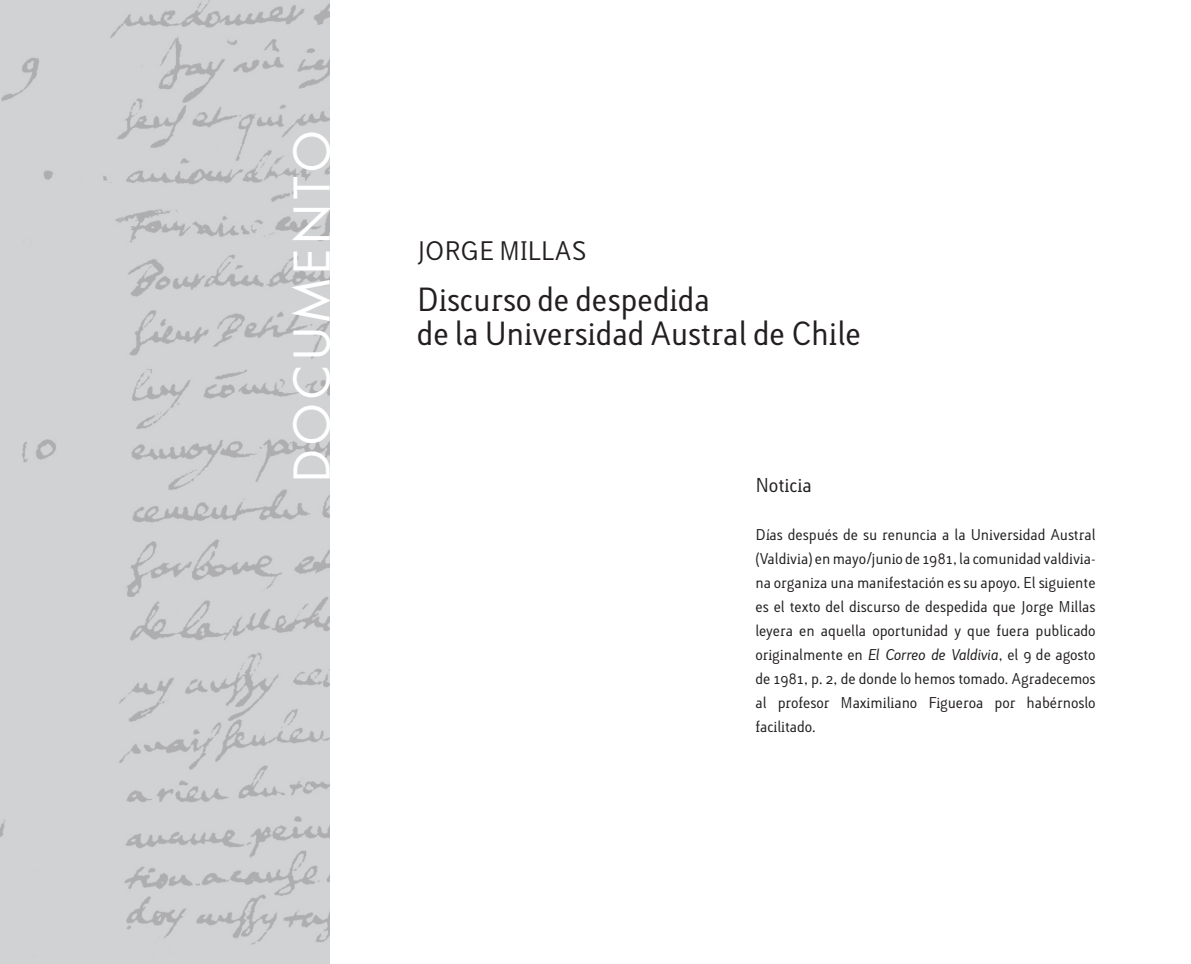
<style>
.page{position:relative;width:1191px;height:964px;background:#fff}
.page>*{position:absolute;margin:0;border:0;box-sizing:border-box;transform-origin:0 0}
.t1{font:48px "Futura";letter-spacing:.1em;color:#fff}
.DOCUMENTO_TÍTULO{font:30px "Lacuna";letter-spacing:-.01em;color:#231f20}
.DOCUMENTO_AUTOR{font:24px "Lacuna";letter-spacing:-.01em;color:#231f20}
.PARRAFO_CASTELLANO_S{font:18px "Lacuna";letter-spacing:-.01em;color:#231f20}
.TEXTO_RESUMEN_CASTEL{font:14px/24px "Lacuna";letter-spacing:-.01em;color:#231f20;text-align:justify}
.s1{font-style:italic}
</style>
<div class="page">
<img style="left:0;top:0;width:330px;height:964px">
<p class="t1" style="left:279px;top:482px;width:353px;rotate:-90deg">DOCUMENTO</p>
<p class="DOCUMENTO_AUTOR" style="left:417px;top:236px;width:171px">JORGE MILLAS</p>
<p class="DOCUMENTO_TÍTULO" style="left:417px;top:281px;width:295px">Discurso de despedida</p>
<p class="DOCUMENTO_TÍTULO" style="left:417px;top:315px;width:446px">de la Universidad Austral de Chile</p>
<p class="PARRAFO_CASTELLANO_S" style="left:755px;top:474px;width:58px">Noticia</p>
<p class="TEXTO_RESUMEN_CASTEL" style="left:755px;top:523px;width:342px">Días después de su renuncia a la Universidad Austral (Valdivia) en mayo/junio de 1981, la comunidad valdivia&shy;na organiza una manifestación es su apoyo. El siguiente es el texto del discurso de despedida que Jorge Millas leyera en aquella oportunidad y que fuera publicado originalmente en <span class="s1">El Correo de Valdivia</span>, el 9 de agosto de 1981, p. 2, de donde lo hemos tomado. Agradecemos al profesor Maximiliano Figueroa por habérnoslo facilitado.</p>
</div>
